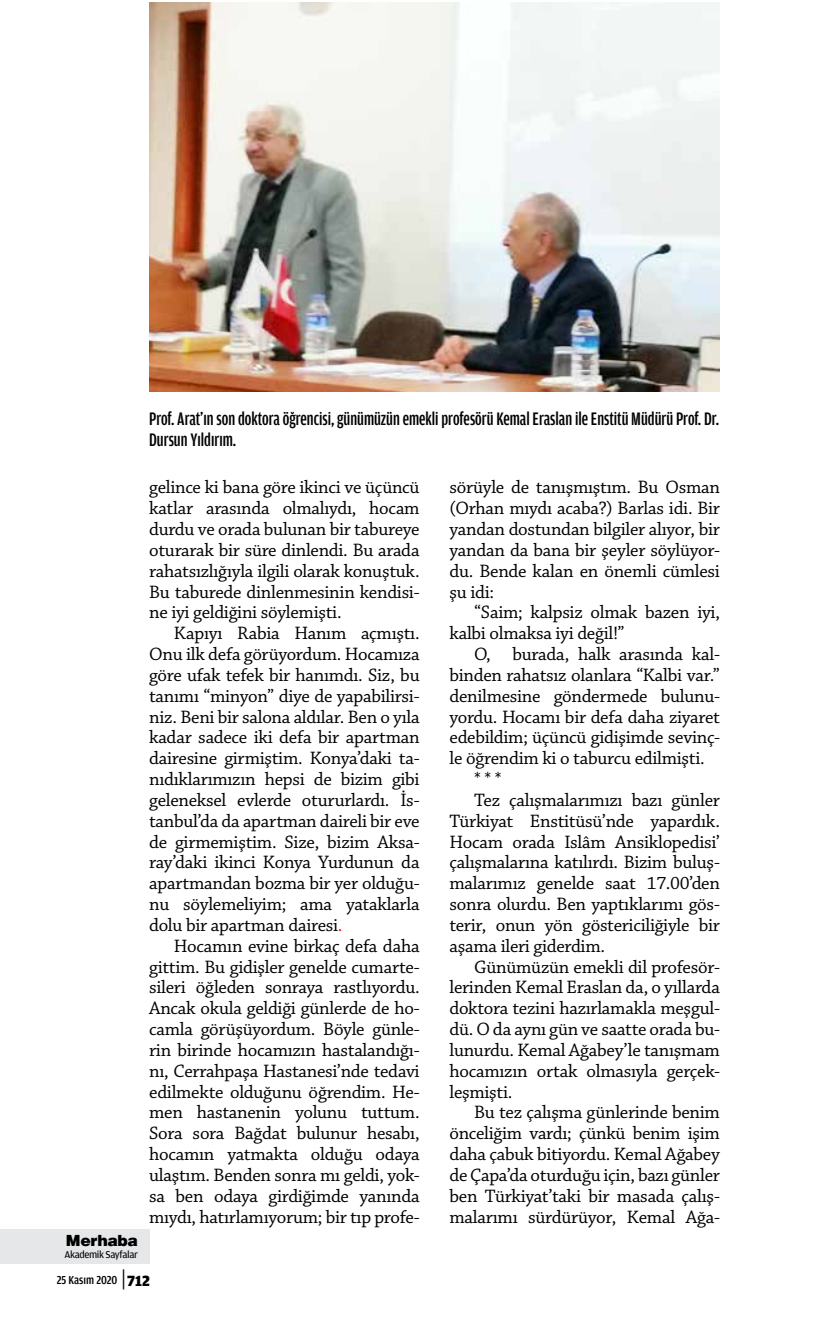
<style>
.page{position:relative;width:819px;height:1340px;background:#fff}
.page>*{position:absolute;margin:0;border:0;box-sizing:border-box;transform-origin:0 0}
.t1{font:500 19.25px/21px "Toprak Comp";color:#000}
.t2{font:18.9px/20.8px "Chaparral Pro";letter-spacing:-.015em;color:#000;text-align:justify}
.t3{font:900 15.75px "Helvetica";letter-spacing:-.03em;color:#000}
.t4{font:500 12.25px "Toprak Cond";color:#000}
.t5{font:10.5px "Toprak";letter-spacing:-.04em;color:#000}
.s1{color:#f00}
.s2{font-family:"Toprak";font-weight:300;font-size:24.5px}
.s3{font-family:"Toprak";font-weight:700;font-size:15.75px}
</style>
<div class="page">
<div style="left:0;top:1229px;width:150px;height:35px;background:#e6e7e8"></div>
<img style="left:149px;top:2px;width:571px;height:390px">
<p class="t1" style="left:149px;top:408px;width:571px">Prof. Arat’ın son doktora öğrencisi, günümüzün emekli profesörü Kemal Eraslan ile Enstitü Müdürü Prof. Dr.<br>Dursun Yıldırım.</p>
<p class="t2" style="left:149px;top:478px;width:272px">gelince ki bana göre ikinci ve üçüncü katlar arasında olmalıydı, hocam durdu ve orada bulunan bir tabureye oturarak bir süre dinlendi. Bu arada rahatsızlığıyla ilgili olarak konuştuk.<br>Bu taburede dinlenmesinin kendisi&shy;ne iyi geldiğini söylemişti.</p>
<p class="t2" style="left:149px;top:623px;width:272px;text-indent:25px">Kapıyı Rabia Hanım açmıştı.<br>Onu ilk defa görüyordum. Hocamıza göre ufak tefek bir hanımdı. Siz, bu tanımı “minyon” diye de yapabilirsi&shy;niz. Beni bir salona aldılar. Ben o yıla kadar sadece iki defa bir apartman dairesine girmiştim. Konya’daki ta&shy;nıdıklarımızın hepsi de bizim gibi geleneksel evlerde otururlardı. İs&shy;tanbul’da da apartman daireli bir eve de girmemiştim. Size, bizim Aksa&shy;ray’daki ikinci Konya Yurdunun da apartmandan bozma bir yer olduğu&shy;nu söylemeliyim; ama yataklarla dolu bir apartman dairesi<span class="s1">.</span></p>
<p class="t2" style="left:149px;top:936px;width:272px;text-indent:25px">Hocamın evine birkaç defa daha gittim. Bu gidişler genelde cumarte&shy;sileri öğleden sonraya rastlıyordu.<br>Ancak okula geldiği günlerde de ho&shy;camla görüşüyordum. Böyle günle&shy;rin birinde hocamızın hastalandığı&shy;nı, Cerrahpaşa Hastanesi’nde tedavi edilmekte olduğunu öğrendim. He&shy;men hastanenin yolunu tuttum.<br>Sora sora Bağdat bulunur hesabı, hocamın yatmakta olduğu odaya ulaştım. Benden sonra mı geldi, yok&shy;sa ben odaya girdiğimde yanında mıydı, hatırlamıyorum; bir tıp profe-</p>
<p class="t3" style="left:66px;top:1230px;width:73px">Merhaba</p>
<p class="t5" style="left:64px;top:1248px;width:75px">Akademik Sayfalar</p>
<p class="t4" style="left:57px;top:1273px;width:95px">25 Kasım 2020 <span class="s2">|</span><span class="s3">712</span></p>
<p class="t2" style="left:449px;top:478px;width:272px">sörüyle de tanışmıştım. Bu Osman (Orhan mıydı acaba?) Barlas idi. Bir yandan dostundan bilgiler alıyor, bir yandan da bana bir şeyler söylüyor&shy;du. Bende kalan en önemli cümlesi şu idi:</p>
<p class="t2" style="left:449px;top:602px;width:272px;text-indent:25px">“Saim; kalpsiz olmak bazen iyi, kalbi olmaksa iyi değil!”</p>
<p class="t2" style="left:474px;top:644px;width:247px">O, burada, halk arasında kal-</p>
<p class="t2" style="left:449px;top:665px;width:272px">binden rahatsız olanlara “Kalbi var.”</p>
<p class="t2" style="left:449px;top:686px;width:272px">denilmesine göndermede bulunu-</p>
<p class="t2" style="left:449px;top:707px;width:272px">yordu. Hocamı bir defa daha ziyaret</p>
<p class="t2" style="left:449px;top:727px;width:272px">edebildim; üçüncü gidişimde sevinç-</p>
<p class="t2" style="left:449px;top:748px;width:257px">le öğrendim ki o taburcu edilmişti.</p>
<p class="t2" style="left:474px;top:769px;width:29px">* * *</p>
<p class="t2" style="left:474px;top:790px;width:247px">Tez çalışmalarımızı bazı günler</p>
<p class="t2" style="left:449px;top:811px;width:272px">Türkiyat Enstitüsü’nde yapardık.</p>
<p class="t2" style="left:449px;top:832px;width:272px">Hocam orada Islâm Ansiklopedisi’</p>
<p class="t2" style="left:449px;top:852px;width:272px">çalışmalarına katılırdı. Bizim buluş-</p>
<p class="t2" style="left:449px;top:873px;width:272px">malarımız genelde saat 17.00’den</p>
<p class="t2" style="left:449px;top:894px;width:272px">sonra olurdu. Ben yaptıklarımı gös-</p>
<p class="t2" style="left:449px;top:915px;width:272px">terir, onun yön göstericiliğiyle bir</p>
<p class="t2" style="left:449px;top:936px;width:157px">aşama ileri giderdim.</p>
<p class="t2" style="left:474px;top:957px;width:247px">Günümüzün emekli dil profesör-</p>
<p class="t2" style="left:449px;top:977px;width:272px">lerinden Kemal Eraslan da, o yıllarda</p>
<p class="t2" style="left:449px;top:998px;width:272px">doktora tezini hazırlamakla meşgul-</p>
<p class="t2" style="left:449px;top:1019px;width:272px">dü. O da aynı gün ve saatte orada bu-</p>
<p class="t2" style="left:449px;top:1040px;width:272px">lunurdu. Kemal Ağabey’le tanışmam</p>
<p class="t2" style="left:449px;top:1061px;width:272px">hocamızın ortak olmasıyla gerçek-</p>
<p class="t2" style="left:449px;top:1081px;width:64px">leşmişti.</p>
<p class="t2" style="left:474px;top:1102px;width:247px">Bu tez çalışma günlerinde benim</p>
<p class="t2" style="left:449px;top:1123px;width:272px">önceliğim vardı; çünkü benim işim</p>
<p class="t2" style="left:449px;top:1144px;width:272px">daha çabuk bitiyordu. Kemal Ağabey</p>
<p class="t2" style="left:449px;top:1165px;width:272px">de Çapa’da oturduğu için, bazı günler</p>
<p class="t2" style="left:449px;top:1186px;width:272px">ben Türkiyat’taki bir masada çalış-</p>
<p class="t2" style="left:449px;top:1206px;width:272px">malarımı sürdürüyor, Kemal Ağa-</p>
</div>
